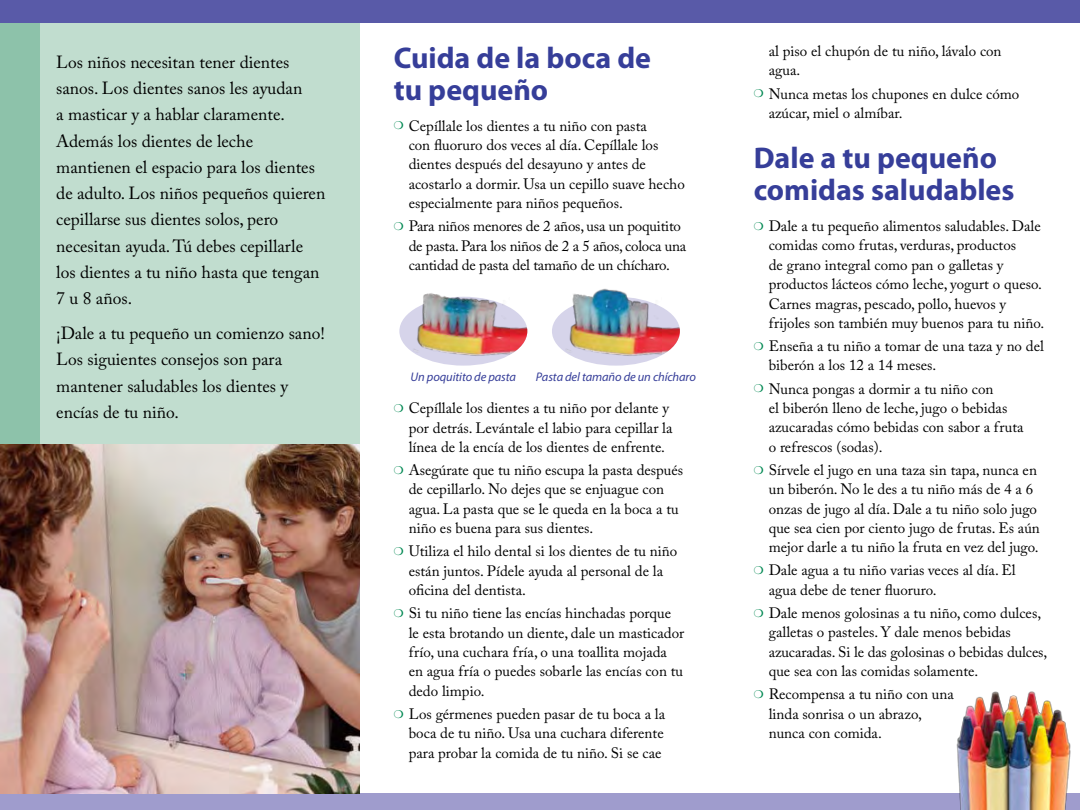
<style>
.page{position:relative;width:1080px;height:810px;background:#fff}
.page>*{position:absolute;margin:0;border:0;box-sizing:border-box;transform-origin:0 0}
.t1{font:700 30px/32.5px "Myriad Pro";color:#363e99}
.t2{font:17.5px/26.2px "Adobe Caslon Pro";color:#000}
.t3{font:15px/19.4px "Adobe Caslon Pro";color:#000}
.t4{font:italic 12.5px "Myriad Pro";letter-spacing:-.01em;color:#363e99}
</style>
<div class="page">
<div style="left:0;top:0;width:360px;height:793px;background:#c1ddcf"></div>
<div style="left:0;top:0;width:39px;height:793px;background:#8dc2aa"></div>
<div style="left:0;top:0;width:1080px;height:22px;background:#595aa8"></div>
<div style="left:0;top:793px;width:1080px;height:17px;background:#9f9ccd"></div>
<img style="left:0;top:444px;width:360px;height:349px">
<img style="left:662px;top:307px;width:18px;height:48px">
<img style="left:552px;top:288px;width:110px;height:78px">
<img style="left:509px;top:307px;width:18px;height:48px">
<img style="left:399px;top:293px;width:110px;height:73px">
<img style="left:956px;top:691px;width:115px;height:119px">
<p class="t2" style="left:56px;top:49px;width:271px">Los niños necesitan tener dientes sanos. Los dientes sanos les ayudan<br>a masticar y a hablar claramente.<br>Además los dientes de leche mantienen el espacio para los dientes de adulto. Los niños pequeños quieren cepillarse sus dientes solos, pero necesitan ayuda. Tú debes cepillarle los dientes a tu niño hasta que tengan<br>7 u 8 años.</p>
<p class="t2" style="left:56px;top:320px;width:270px">¡Dale a tu pequeño un comienzo sano!<br>Los siguientes consejos son para mantener saludables los dientes y encías de tu niño.</p>
<h1 class="t1" style="left:394px;top:40px;width:259px">Cuida de la boca de tu pequeño</h1>
<p class="t3" style="left:409px;top:116px;width:278px">Cepíllale los dientes a tu niño con pasta<br>con fluoruro dos veces al día. Cepíllale los dientes después del desayuno y antes de acostarlo a dormir. Usa un cepillo suave hecho especialmente para niños pequeños.</p>
<p class="t3" style="left:409px;top:216px;width:279px">Para niños menores de 2 años, usa un poquitito de pasta. Para los niños de 2 a 5 años, coloca una cantidad de pasta del tamaño de un chícharo.</p>
<p class="t4" style="left:411px;top:369px;width:107px">Un poquitito de pasta</p>
<p class="t4" style="left:536px;top:369px;width:161px">Pasta del tamaño de un chícharo</p>
<p class="t3" style="left:409px;top:398px;width:265px">Cepíllale los dientes a tu niño por delante y por detrás. Levántale el labio para cepillar la línea de la encía de los dientes de enfrente.</p>
<p class="t3" style="left:409px;top:460px;width:276px">Asegúrate que tu niño escupa la pasta después de cepillarlo. No dejes que se enjuague con agua. La pasta que se le queda en la boca a tu niño es buena para sus dientes.</p>
<p class="t3" style="left:409px;top:541px;width:270px">Utiliza el hilo dental si los dientes de tu niño están juntos. Pídele ayuda al personal de la oficina del dentista.</p>
<p class="t3" style="left:409px;top:603px;width:277px">Si tu niño tiene las encías hinchadas porque le esta brotando un diente, dale un masticador frío, una cuchara fría, o una toallita mojada en agua fría o puedes sobarle las encías con tu dedo limpio.</p>
<p class="t3" style="left:409px;top:704px;width:258px;text-align:justify">Los gérmenes pueden pasar de tu boca a la boca de tu niño. Usa una cuchara diferente para probar la comida de tu niño. Si se cae</p>
<p class="t3" style="left:769px;top:41px;width:234px">al piso el chupón de tu niño, lávalo con agua.</p>
<p class="t3" style="left:769px;top:84px;width:252px">Nunca metas los chupones en dulce cómo azúcar, miel o almíbar.</p>
<h1 class="t1" style="left:754px;top:141px;width:262px">Dale a tu pequeño comidas saludables</h1>
<p class="t3" style="left:769px;top:216px;width:277px">Dale a tu pequeño alimentos saludables. Dale comidas como frutas, verduras, productos<br>de grano integral como pan o galletas y productos lácteos cómo leche, yogurt o queso.<br>Carnes magras, pescado, pollo, huevos y frijoles son también muy buenos para tu niño.</p>
<p class="t3" style="left:769px;top:336px;width:277px">Enseña a tu niño a tomar de una taza y no del biberón a los 12 a 14 meses.</p>
<p class="t3" style="left:769px;top:379px;width:256px">Nunca pongas a dormir a tu niño con<br>el biberón lleno de leche, jugo o bebidas azucaradas cómo bebidas con sabor a fruta o refrescos (sodas).</p>
<p class="t3" style="left:769px;top:460px;width:273px">Sírvele el jugo en una taza sin tapa, nunca en un biberón. No le des a tu niño más de 4 a 6 onzas de jugo al día. Dale a tu niño solo jugo que sea cien por ciento jugo de frutas. Es aún mejor darle a tu niño la fruta en vez del jugo.</p>
<p class="t3" style="left:769px;top:561px;width:249px">Dale agua a tu niño varias veces al día. El agua debe de tener fluoruro.</p>
<p class="t3" style="left:769px;top:603px;width:280px">Dale menos golosinas a tu niño, como dulces, galletas o pasteles. Y dale menos bebidas azucaradas. Si le das golosinas o bebidas dulces, que sea con las comidas solamente.</p>
<p class="t3" style="left:769px;top:684px;width:187px">Recompensa a tu niño con una linda sonrisa o un abrazo, nunca con comida.</p>
</div>
